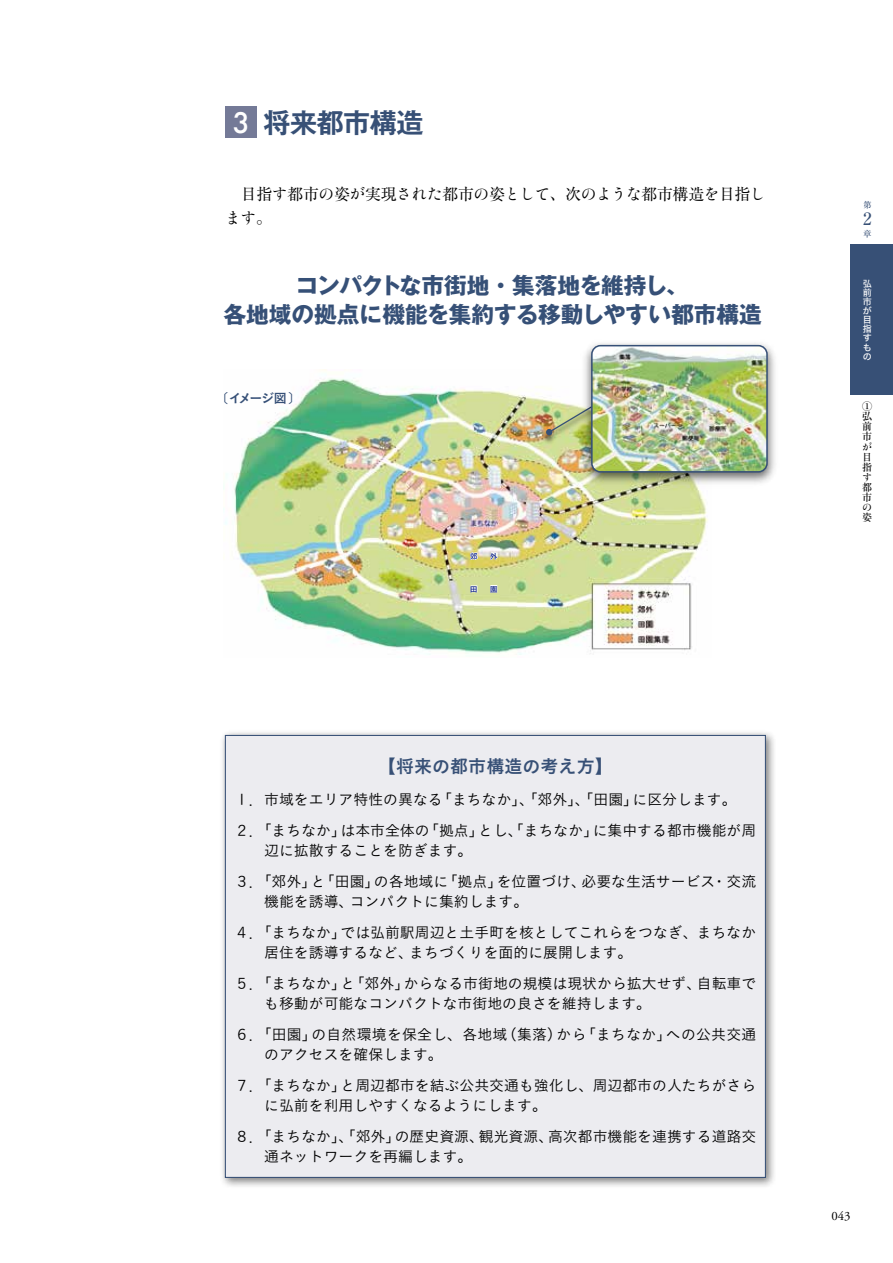
<style>
.page{position:relative;width:893px;height:1263px;background:#fff}
.page>*{position:absolute;margin:0;border:0;box-sizing:border-box;transform-origin:0 0}
.t1{font:700 27.15px "Gothic MB101 Pro De";letter-spacing:-.02em;color:#375076}
.t2{font:700 22.65px/28.2px "Gothic MB101 Pro";color:#365077;text-align:center}
.t3{font:18px "Koburina Go Std W6";color:#375076}
.t4{font:500 16.95px "Ryumin Pro";color:#375076}
.t5{font:15.9px "Ryumin Pro";letter-spacing:-.02em;color:#000}
.t6{font:15.9px "Ryumin Std Regular KO";color:#000}
.t7{font:14.85px/30.8px "Koburina Go Std W3";color:#000}
.t8{font:12.9px "Koburina Go Std W6";letter-spacing:-.13em;color:#365077}
.t9{font:12.75px "Adobe Garamond Pro";color:#000}
.t10{font:500 10.05px/10.1px "Ryumin Pro";color:#000}
.t11{font:10.05px "Ryumin Std Medium KO";color:#000}
.t12{font:9px/9.1px "Hira Kaku Std W5";color:#fff}
.t13{font:500 8.55px "Ryumin Pro";color:#375076}
.t14{font:500 7.35px "Gothic MB101 Pr 6";color:#172a88}
.s1{font-family:"Futura";font-weight:500;font-size:27.6px;color:#fff}
.s2{font-family:"Ryumin Std Regular KO"}
.s3{font-family:"Ryumin Pro"}
.s4{font-family:"Koburina Go Std W3"}
</style>
<div class="page">
<div style="left:850px;top:244px;width:43px;height:151px;background:#375076"></div>
<div style="left:225px;top:106px;width:32px;height:32px;background:#747a97"></div>
<div style="left:220px;top:730px;width:557px;height:459px;background:#000;opacity:.5"></div>
<div style="left:225px;top:735px;width:540px;height:442px;background:#ececf0"></div>
<img style="left:223px;top:370px;width:485px;height:285px">
<img style="left:540px;top:404px;width:35px;height:42px">
<svg style="left:546px;top:405px;width:29px;height:31px"></svg>
<img style="left:575px;top:343px;width:200px;height:153px">
<img style="left:592px;top:346px;width:175px;height:126px">
<div style="left:591px;top:345px;width:177px;height:128px;border:2px solid #365077;border-radius:9px"></div>
<svg style="left:470px;top:585px;width:28px;height:8px"></svg>
<svg style="left:468px;top:551px;width:11px;height:10px"></svg>
<svg style="left:488px;top:551px;width:11px;height:10px"></svg>
<h1 class="t1" style="left:233px;top:100px;width:192px"><span class="s1">3</span> 将来都市構造</h1>
<p class="t5" style="left:241px;top:182px;width:526px">目指<span class="s2">す</span>都市<span class="s2">の</span>姿<span class="s2">が</span>実現<span class="s2">された</span>都市<span class="s2">の</span>姿<span class="s2">として</span>、次<span class="s2">のような</span>都市構造<span class="s2">を</span>目指<span class="s2">し</span></p>
<p class="t6" style="left:225px;top:207px;width:48px">ます<span class="s3">。</span></p>
<h2 class="t2" style="left:224px;top:269px;width:540px">コンパクトな市街地・集落地を維持し、<br>各地域の拠点に機能を集約する移動しやすい都市構造</h2>
<p class="t8" style="left:216px;top:388px;width:87px"><span class="s4">〔</span>イメージ図<span class="s4">〕</span></p>
<p class="t14" style="left:470px;top:550px;width:29px">郊　　外</p>
<p class="t14" style="left:470px;top:583px;width:29px">田　　園</p>
<p class="t3" style="left:378px;top:752px;width:236px">【将来の都市構造の考え方】</p>
<p class="t7" style="left:234px;top:784px;width:523px">１．市域をエリア特性の異なる「まちなか」、「郊外」、「田園」に区分します。<br>２．「まちなか」は本市全体の「拠点」とし、「まちなか」に集中する都市機能が周</p>
<p class="t7" style="left:234px;top:835px;width:523px;text-indent:30px">辺に拡散することを防ぎます。<br>３．「郊外」と「田園」の各地域に「拠点」を位置づけ、必要な生活サービス・交流</p>
<p class="t7" style="left:234px;top:886px;width:523px;text-indent:30px">機能を誘導、コンパクトに集約します。<br>４．「まちなか」では弘前駅周辺と土手町を核としてこれらをつなぎ、まちなか</p>
<p class="t7" style="left:234px;top:937px;width:523px;text-indent:30px">居住を誘導するなど、まちづくりを面的に展開します。<br>５．「まちなか」と「郊外」からなる市街地の規模は現状から拡大せず、自転車で</p>
<p class="t7" style="left:234px;top:988px;width:523px;text-indent:30px">も移動が可能なコンパクトな市街地の良さを維持します。<br>６．「田園」の自然環境を保全し、各地域（集落）から「まちなか」への公共交通</p>
<p class="t7" style="left:234px;top:1039px;width:523px;text-indent:30px">のアクセスを確保します。<br>７．「まちなか」と周辺都市を結ぶ公共交通も強化し、周辺都市の人たちがさら</p>
<p class="t7" style="left:234px;top:1090px;width:523px;text-indent:30px">に弘前を利用しやすくなるようにします。<br>８．「まちなか」、「郊外」の歴史資源、観光資源、高次都市機能を連携する道路交</p>
<p class="t7" style="left:264px;top:1141px;width:210px">通ネットワークを再編します。</p>
<p class="t13" style="left:863px;top:198px;width:10px">第</p>
<p class="t4" style="left:863px;top:205px;width:10px">2</p>
<p class="t13" style="left:863px;top:227px;width:10px">章</p>
<p class="t12" style="left:863px;top:279px;width:10px">弘前市が目指すもの</p>
<p class="t10" style="left:862px;top:401px;width:11px;text-align:justify">①弘前市</p>
<p class="t11" style="left:862px;top:440px;width:11px">が</p>
<p class="t10" style="left:862px;top:451px;width:11px">目指</p>
<p class="t11" style="left:862px;top:470px;width:10px">す</p>
<p class="t10" style="left:862px;top:481px;width:11px">都市</p>
<p class="t11" style="left:862px;top:500px;width:10px">の</p>
<p class="t10" style="left:862px;top:512px;width:11px">姿</p>
<p class="t9" style="left:831px;top:1209px;width:21px">043</p>
</div>
